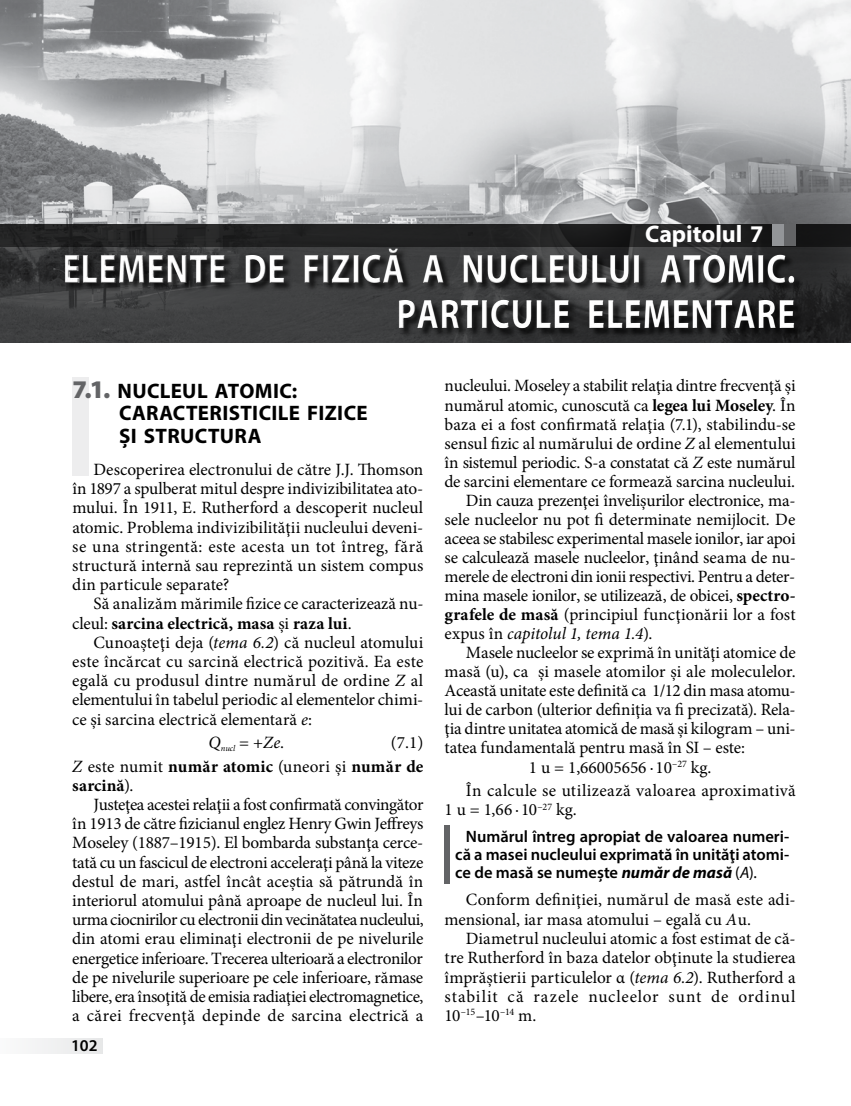
<style>
.page{position:relative;width:851px;height:1106px;background:#fff}
.page>*{position:absolute;margin:0;border:0;box-sizing:border-box;transform-origin:0 0}
.t1{font:700 41.25px/45px "Myriad Pro";letter-spacing:.02em;color:#fff;text-align:right;scale:.82 1}
.t2{font:700 24px "Myriad Pro";color:#fff}
.t3{font:700 21px/22.5px "Myriad Pro";letter-spacing:.02em;color:#000}
.t4{font:17.25px/19.2px "Minion Pro";letter-spacing:-.015em;color:#000;text-align:justify}
.t5{font:17.25px/19.2px "Minion Pro";letter-spacing:.015em;color:#000}
.t6{font:17.25px "Minion Pro";letter-spacing:.005em;color:#000}
.t7{font:17.25px/23.4px "Minion Pro";letter-spacing:.01em;color:#000;text-align:right}
.t8{font:italic 17.25px "Minion Pro";letter-spacing:-.005em;color:#000}
.t9{font:700 17.25px "Minion Pro";letter-spacing:.005em;color:#000}
.t10{font:600 16.5px/18px "Myriad Pro";color:#000;text-align:justify}
.t11{font:italic 8.7px "Minion Pro";color:#000}
.s1{font-weight:900;font-size:25.5px;color:#636466}
.s2{font-weight:700}
.s3{font-style:italic}
.s4{font-weight:400}
.s5{font-style:normal}
.s6{font-weight:700;font-style:italic}
.s7{font-weight:400;font-style:italic}
</style>
<div class="page">
<div style="left:0;top:1038px;width:103px;height:15px;background:#f0f1f2"></div>
<img style="left:0;top:0;width:850px;height:224px">
<div style="left:72px;top:377px;width:17px;height:98px;background:#ededee"></div>
<svg style="left:0;top:247px;width:850px;height:96px;background:#333334"></svg>
<div style="left:64px;top:248px;width:739px;height:89px;background:#000;opacity:.75"></div>
<div style="left:63px;top:248px;width:733px;height:82px;background:#000;opacity:.75"></div>
<div style="left:0;top:224px;width:850px;height:23px;background:linear-gradient(to right,#252626,#1b1b1c)"></div>
<div style="left:772px;top:224px;width:23px;height:22px;background:#636466"></div>
<div style="left:772px;top:224px;width:12px;height:22px;background:#939598"></div>
<div style="left:444px;top:824px;width:6px;height:59px;background:#636466"></div>
<h2 class="t2" style="left:645px;top:218px;width:120px">CAPITOLUL 7</h2>
<h1 class="t1" style="left:62px;top:245px;width:570px">ELEMENTE DE FIZICĂ A NUCLEU</h1>
<h1 class="t1" style="left:396px;top:245px;width:488px">LUI ATOMIC.<br>PARTICULE ELEMENTARE</h1>
<p class="t3" style="left:119px;top:379px;width:250px;text-indent:-47px"><span class="s1">7.1.</span> NUCLEUL ATOMIC:<br>CARACTERISTICILE FIZICE<br>ŞI STRUCTURA</p>
<p class="t4" style="left:72px;top:460px;width:352px;text-indent:21px">Descoperirea electronului de către J.J. Thomson în 1897 a spulberat mitul despre indivizibilitatea ato&shy;mului. În 1911, E. Rutherford a descoperit nucleul atomic. Problema indivizibilităţii nucleului deveni&shy;se una stringentă: este acesta un tot întreg, fără structură internă sau reprezintă un sistem compus din particule separate?</p>
<p class="t4" style="left:72px;top:594px;width:352px;text-indent:21px">Să analizăm mărimile fizice ce caracterizează nu&shy;cleul: <span class="s2">sarcina electrică, masa</span> şi <span class="s2">raza lui</span>.</p>
<p class="t4" style="left:72px;top:633px;width:352px;text-indent:21px">Cunoaşteţi deja (<span class="s3">tema 6.2</span>) că nucleul atomului este încărcat cu sarcină electrică pozitivă. Ea este egală cu produsul dintre numărul de ordine <span class="s3">Z</span> al elementului în tabelul periodic al elementelor chimi&shy;ce şi sarcina electrică elementară <span class="s3">e</span>:</p>
<p class="t11" style="left:208px;top:742px;width:77px"><sup>Q</sup>nucl <sup>=</sup> <sup>+</sup><sup>Ze</sup><sup>.</sup></p>
<p class="t7" style="left:72px;top:731px;width:352px">(7.1)<br><span class="s3">Z</span> este numit <span class="s2">număr atomic</span> (uneori şi <span class="s2">număr de</span></p>
<p class="t9" style="left:72px;top:773px;width:63px">sarcină<span class="s4">).</span></p>
<p class="t4" style="left:94px;top:795px;width:331px">Justeţea acestei relaţii a fost confirmată convingător</p>
<p class="t4" style="left:72px;top:814px;width:352px">în 1913 de către fizicianul englez Henry Gwin Jeffreys</p>
<p class="t4" style="left:72px;top:833px;width:350px">Moseley (1887–1915). El bombarda substanţa cerce-</p>
<p class="t4" style="left:72px;top:852px;width:352px">tată cu un fascicul de electroni acceleraţi până la viteze</p>
<p class="t6" style="left:72px;top:869px;width:352px">destul de mari, astfel încât aceştia să pătrundă în</p>
<p class="t4" style="left:72px;top:891px;width:352px">interiorul atomului până aproape de nucleul lui. În</p>
<p class="t4" style="left:72px;top:910px;width:353px">urma ciocnirilor cu electronii din vecinătatea nucleului,</p>
<p class="t4" style="left:72px;top:929px;width:352px">din atomi erau eliminaţi electronii de pe nivelurile</p>
<p class="t4" style="left:72px;top:948px;width:352px">energetice inferioare. Trecerea ulterioară a electronilor</p>
<p class="t4" style="left:72px;top:967px;width:352px">de pe nivelurile superioare pe cele inferioare, rămase</p>
<p class="t4" style="left:72px;top:987px;width:353px">libere, era însoţită de emisia radiaţiei electromagnetice,</p>
<p class="t5" style="left:72px;top:1006px;width:352px">a cărei frecvenţă depinde de sarcina electrică a</p>
<p class="t10" style="left:71px;top:1036px;width:28px">102</p>
<p class="t4" style="left:444px;top:376px;width:352px">nucleului. Moseley a stabilit relaţia dintre frecvenţă şi</p>
<p class="t4" style="left:444px;top:395px;width:352px">numărul atomic, cunoscută ca <span class="s2">legea lui Moseley</span>. În</p>
<p class="t4" style="left:444px;top:414px;width:352px">baza ei a fost confirmată relaţia (7.1), stabilindu-se</p>
<p class="t4" style="left:444px;top:434px;width:352px">sensul fizic al numărului de ordine <span class="s3">Z</span> al elementului</p>
<p class="t4" style="left:444px;top:453px;width:352px">în sistemul periodic. S-a constatat că <span class="s3">Z</span> este numărul</p>
<p class="t4" style="left:444px;top:472px;width:352px">de sarcini elementare ce formează sarcina nucleului.</p>
<p class="t4" style="left:466px;top:491px;width:329px">Din cauza prezenţei învelişurilor electronice, ma-</p>
<p class="t4" style="left:444px;top:510px;width:352px">sele nucleelor nu pot fi determinate nemijlocit. De</p>
<p class="t4" style="left:444px;top:529px;width:352px">aceea se stabilesc experimental masele ionilor, iar apoi</p>
<p class="t4" style="left:444px;top:548px;width:352px">se calculează masele nucleelor, ţinând seama de nu-</p>
<p class="t4" style="left:444px;top:567px;width:352px">merele de electroni din ionii respectivi. Pentru a deter-</p>
<p class="t4" style="left:444px;top:586px;width:352px">mina masele ionilor, se utilizează, de obicei, <span class="s2">spectro-</span></p>
<p class="t6" style="left:444px;top:603px;width:352px"><span class="s2">grafele de masă</span> (principiul funcţionării lor a fost</p>
<p class="t8" style="left:444px;top:622px;width:209px"><span class="s5">expus în</span> capitolul 1, tema 1.4<span class="s5">).</span></p>
<p class="t4" style="left:466px;top:643px;width:331px">Masele nucleelor se exprimă în unităţi atomice de</p>
<p class="t4" style="left:444px;top:662px;width:352px">masă (u), ca şi masele atomilor şi ale moleculelor.</p>
<p class="t4" style="left:444px;top:681px;width:352px">Această unitate este definită ca 1/12 din masa atomu-</p>
<p class="t4" style="left:444px;top:700px;width:352px">lui de carbon (ulterior definiţia va fi precizată). Rela-</p>
<p class="t4" style="left:444px;top:719px;width:352px">ţia dintre unitatea atomică de masă şi kilogram – uni-</p>
<p class="t4" style="left:444px;top:738px;width:302px">tatea fundamentală pentru masă în SI – este:</p>
<p class="t4" style="left:528px;top:757px;width:184px">1 u = 1,66005656 · 10<sup>–27</sup> kg.</p>
<p class="t5" style="left:444px;top:781px;width:352px;text-indent:21px">În calcule se utilizează valoarea aproximativă<br>1 u = 1,66 · 10<sup>–27</sup> kg.</p>
<p class="t10" style="left:455px;top:826px;width:335px;text-indent:11px">Numărul întreg apropiat de valoarea numeri&shy;că a masei nucleului exprimată în unităţi atomi&shy;ce de masă se numeşte <span class="s6">număr de masă</span> <span class="s4">(</span><span class="s7">A</span><span class="s4">).</span></p>
<p class="t4" style="left:444px;top:890px;width:350px;text-indent:21px">Conform definiţiei, numărul de masă este adi&shy;mensional, iar masa atomului – egală cu <span class="s3">A</span>u.</p>
<p class="t4" style="left:444px;top:928px;width:352px;text-indent:21px">Diametrul nucleului atomic a fost estimat de că&shy;tre Rutherford în baza datelor obţinute la studierea împrăştierii particulelor α (<span class="s3">tema 6.2</span>). Rutherford a stabilit că razele nucleelor sunt de ordinul 10<sup>–15</sup>–10<sup>–14</sup> m.</p>
</div>
